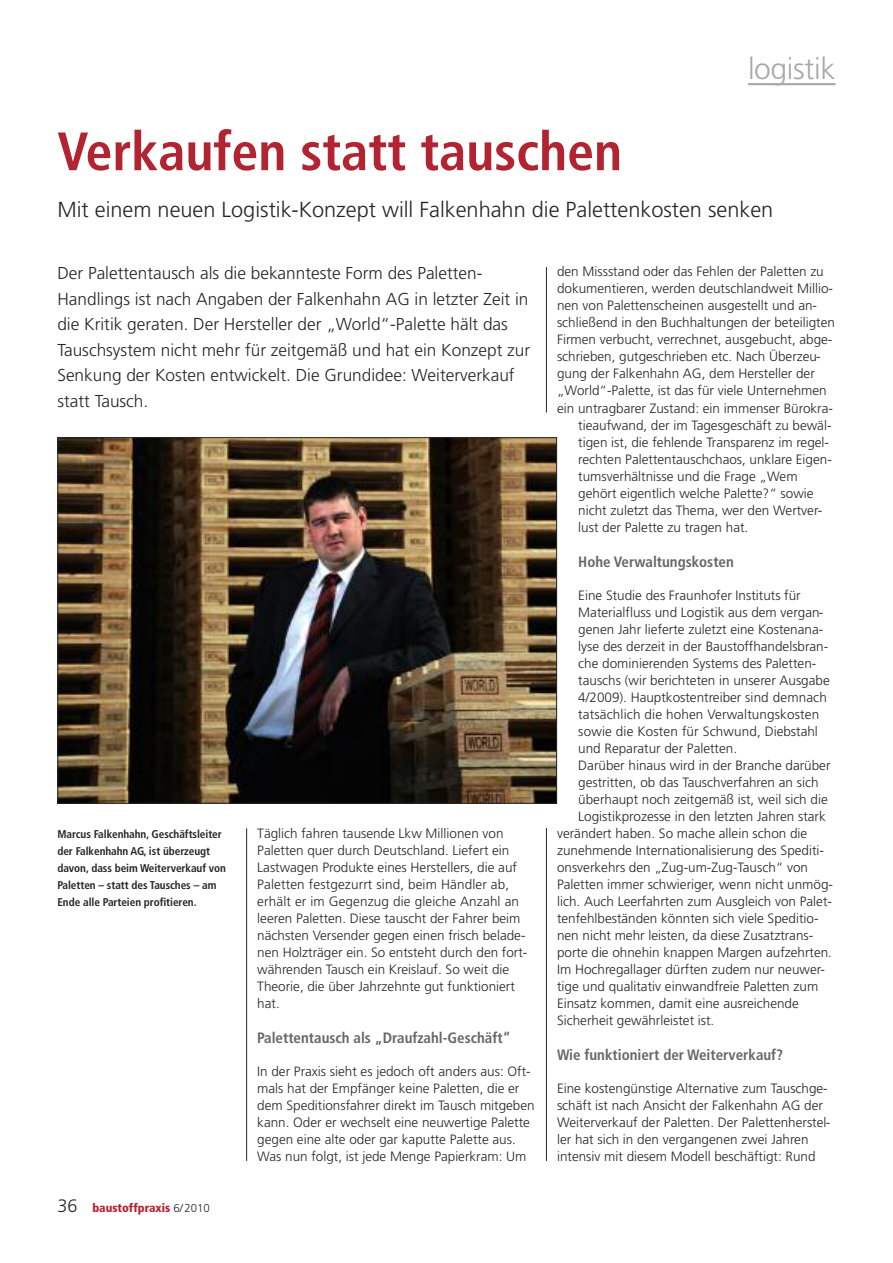
<style>
.page{position:relative;width:893px;height:1263px;background:#fff}
.page>*{position:absolute;margin:0;border:0;box-sizing:border-box;transform-origin:0 0}
.t1{font:700 condensed 54px "Frutiger LT";color:#b22432}
.t2{font:300 30px "Frutiger";letter-spacing:-.01em;color:#a9a8a9}
.t3{font:300 21.75px "Frutiger";color:#272627}
.t4{font:300 17.25px/25.5px "Frutiger";color:#272627}
.t5{font:700 condensed 15px "Frutiger LT";color:#686768}
.t6{font:300 13.5px/17px "Frutiger";color:#272627}
.t7{font:900 condensed 12px "Frutiger LT";color:#b22432}
.t8{font:700 condensed 11.25px/17px "Frutiger LT";letter-spacing:-.005em;color:#272627}
.s1{font-family:"Frutiger";font-weight:300;font-stretch:normal;font-size:18px;color:#272627}
.s2{font-family:"Frutiger";font-weight:300;font-stretch:normal;font-size:11.4px;color:#272627}
</style>
<div class="page">
<hr style="left:748px;top:83px;width:88px;height:2px;background:#a9a8a9">
<img style="left:59px;top:439px;width:496px;height:363px">
<hr style="left:246px;top:828px;width:1px;height:333px;background:#272627">
<hr style="left:546px;top:267px;width:1px;height:145px;background:#272627">
<hr style="left:546px;top:828px;width:1px;height:333px;background:#272627">
<h2 class="t2" style="left:748px;top:56px;width:89px">logistik</h2>
<h1 class="t1" style="left:57px;top:130px;width:566px">Verkaufen statt tauschen</h1>
<h3 class="t3" style="left:57px;top:201px;width:717px">Mit einem neuen Logistik-Konzept will Falkenhahn die Palettenkosten senken</h3>
<p class="t4" style="left:57px;top:262px;width:474px">Der Palettentausch als die bekannteste Form des Paletten-Handlings ist nach Angaben der Falkenhahn AG in letzter Zeit in die Kritik geraten. Der Hersteller der „World“-Palette hält das Tauschsystem nicht mehr für zeitgemäß und hat ein Konzept zur Senkung der Kosten entwickelt. Die Grundidee: Weiterverkauf statt Tausch.</p>
<p class="t8" style="left:57px;top:826px;width:170px">Marcus Falkenhahn, Geschäftsleiter der Falkenhahn AG, ist überzeugt davon, dass beim Weiterverkauf von Paletten – statt des Tausches – am Ende alle Parteien profitieren.</p>
<p class="t7" style="left:57px;top:1202px;width:154px"><span class="s1">36</span> baustoffpraxis <span class="s2">6/2010</span></p>
<p class="t6" style="left:257px;top:826px;width:272px">Täglich fahren tausende Lkw Millionen von Paletten quer durch Deutschland. Liefert ein Lastwagen Produkte eines Herstellers, die auf Paletten festgezurrt sind, beim Händler ab, erhält er im Gegenzug die gleiche Anzahl an leeren Paletten. Diese tauscht der Fahrer beim nächsten Versender gegen einen frisch belade&shy;nen Holzträger ein. So entsteht durch den fort&shy;währenden Tausch ein Kreislauf. So weit die Theorie, die über Jahrzehnte gut funktioniert hat.</p>
<p class="t5" style="left:257px;top:1032px;width:255px">Palettentausch als „Draufzahl-Geschäft“</p>
<p class="t6" style="left:257px;top:1064px;width:279px">In der Praxis sieht es jedoch oft anders aus: Oft&shy;mals hat der Empfänger keine Paletten, die er dem Speditionsfahrer direkt im Tausch mitgeben kann. Oder er wechselt eine neuwertige Palette gegen eine alte oder gar kaputte Palette aus.<br>Was nun folgt, ist jede Menge Papierkram: Um</p>
<p class="t6" style="left:557px;top:264px;width:268px">den Missstand oder das Fehlen der Paletten zu</p>
<p class="t6" style="left:557px;top:281px;width:277px">dokumentieren, werden deutschlandweit Millio-</p>
<p class="t6" style="left:557px;top:298px;width:261px">nen von Palettenscheinen ausgestellt und an-</p>
<p class="t6" style="left:557px;top:315px;width:279px">schließend in den Buchhaltungen der beteiligten</p>
<p class="t6" style="left:557px;top:332px;width:277px">Firmen verbucht, verrechnet, ausgebucht, abge-</p>
<p class="t6" style="left:557px;top:349px;width:265px">schrieben, gutgeschrieben etc. Nach Überzeu-</p>
<p class="t6" style="left:557px;top:366px;width:259px">gung der Falkenhahn AG, dem Hersteller der</p>
<p class="t6" style="left:557px;top:383px;width:271px">„World“-Palette, ist das für viele Unternehmen</p>
<p class="t6" style="left:557px;top:400px;width:277px">ein untragbarer Zustand: ein immenser Bürokra-</p>
<p class="t6" style="left:578px;top:417px;width:255px">tieaufwand, der im Tagesgeschäft zu bewäl-</p>
<p class="t6" style="left:578px;top:434px;width:252px">tigen ist, die fehlende Transparenz im regel-</p>
<p class="t6" style="left:578px;top:451px;width:255px">rechten Palettentauschchaos, unklare Eigen-</p>
<p class="t6" style="left:578px;top:468px;width:221px">tumsverhältnisse und die Frage „Wem</p>
<p class="t6" style="left:578px;top:485px;width:237px">gehört eigentlich welche Palette?“ sowie</p>
<p class="t6" style="left:578px;top:502px;width:245px">nicht zuletzt das Thema, wer den Wertver-</p>
<p class="t6" style="left:578px;top:519px;width:172px">lust der Palette zu tragen hat.</p>
<p class="t5" style="left:578px;top:555px;width:157px">Hohe Verwaltungskosten</p>
<p class="t6" style="left:578px;top:587px;width:224px">Eine Studie des Fraunhofer Instituts für</p>
<p class="t6" style="left:578px;top:604px;width:246px">Materialfluss und Logistik aus dem vergan-</p>
<p class="t6" style="left:578px;top:621px;width:246px">genen Jahr lieferte zuletzt eine Kostenana-</p>
<p class="t6" style="left:578px;top:638px;width:251px">lyse des derzeit in der Baustoffhandelsbran-</p>
<p class="t6" style="left:578px;top:655px;width:240px">che dominierenden Systems des Paletten-</p>
<p class="t6" style="left:578px;top:672px;width:253px">tauschs (wir berichteten in unserer Ausgabe</p>
<p class="t6" style="left:578px;top:689px;width:250px">4/2009). Hauptkostentreiber sind demnach</p>
<p class="t6" style="left:578px;top:706px;width:242px">tatsächlich die hohen Verwaltungskosten</p>
<p class="t6" style="left:578px;top:723px;width:241px">sowie die Kosten für Schwund, Diebstahl</p>
<p class="t6" style="left:578px;top:741px;width:160px">und Reparatur der Paletten.</p>
<p class="t6" style="left:578px;top:758px;width:254px">Darüber hinaus wird in der Branche darüber</p>
<p class="t6" style="left:578px;top:775px;width:242px">gestritten, ob das Tauschverfahren an sich</p>
<p class="t6" style="left:578px;top:792px;width:251px">überhaupt noch zeitgemäß ist, weil sich die</p>
<p class="t6" style="left:578px;top:809px;width:249px">Logistikprozesse in den letzten Jahren stark</p>
<p class="t6" style="left:557px;top:826px;width:252px">verändert haben. So mache allein schon die</p>
<p class="t6" style="left:557px;top:843px;width:268px">zunehmende Internationalisierung des Spediti-</p>
<p class="t6" style="left:557px;top:860px;width:252px">onsverkehrs den „Zug-um-Zug-Tausch“ von</p>
<p class="t6" style="left:557px;top:877px;width:277px">Paletten immer schwieriger, wenn nicht unmög-</p>
<p class="t6" style="left:557px;top:894px;width:276px">lich. Auch Leerfahrten zum Ausgleich von Palet-</p>
<p class="t6" style="left:557px;top:911px;width:263px">tenfehlbeständen könnten sich viele Speditio-</p>
<p class="t6" style="left:557px;top:928px;width:258px">nen nicht mehr leisten, da diese Zusatztrans-</p>
<p class="t6" style="left:557px;top:945px;width:276px">porte die ohnehin knappen Margen aufzehrten.</p>
<p class="t6" style="left:557px;top:962px;width:269px">Im Hochregallager dürften zudem nur neuwer-</p>
<p class="t6" style="left:557px;top:979px;width:263px">tige und qualitativ einwandfreie Paletten zum</p>
<p class="t6" style="left:557px;top:996px;width:243px">Einsatz kommen, damit eine ausreichende</p>
<p class="t6" style="left:557px;top:1013px;width:159px">Sicherheit gewährleistet ist.</p>
<p class="t5" style="left:557px;top:1049px;width:228px">Wie funktioniert der Weiterverkauf?</p>
<p class="t6" style="left:557px;top:1081px;width:275px">Eine kostengünstige Alternative zum Tauschge&shy;schäft ist nach Ansicht der Falkenhahn AG der Weiterverkauf der Paletten. Der Palettenherstel&shy;ler hat sich in den vergangenen zwei Jahren intensiv mit diesem Modell beschäftigt: Rund</p>
</div>
